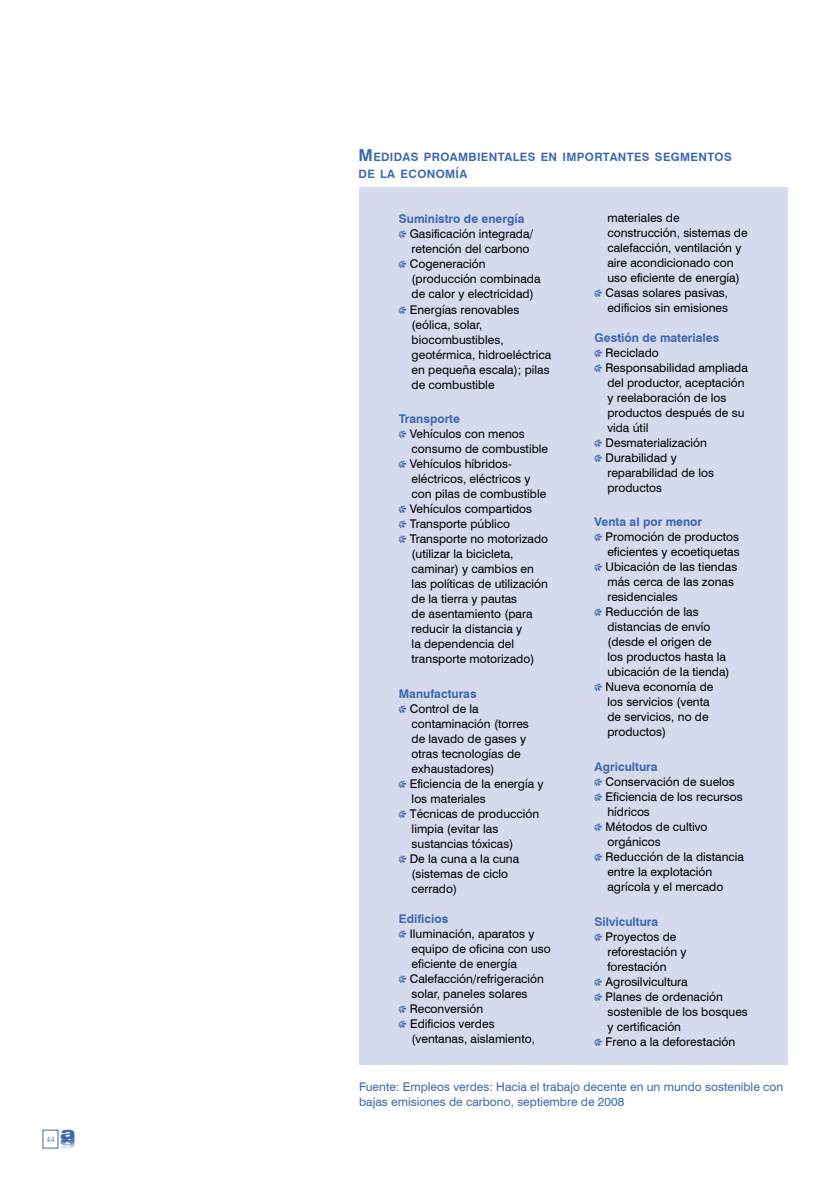
<style>
.page{position:relative;width:830px;height:1191px;background:#fff}
.page>*{position:absolute;margin:0;border:0;box-sizing:border-box;transform-origin:0 0}
.Texto_general{font:12px/15px "Swiss 721 BT";color:#000}
.Texto_general-2{font:700 12px "Swiss 721 BT";color:#3c68ae}
.Texto_general-3{font:12px/15px "Swiss 721 BT";color:#3c68ae}
.Texto_general-4{font:700 11.55px/16.5px "Swiss 721 BT";letter-spacing:.03em;color:#3c68ae}
.t1{font:9px "Garamond";color:#3c68ae}
.s1{font-size:16.5px}
.s2{font-family:"Dingsbums Bats";font-size:7.5px;color:#3c68ae}
</style>
<div class="page">
<svg style="left:61px;top:1129px;width:14px;height:20px"></svg>
<div style="left:359px;top:187px;width:428px;height:877px;background:#d5daed"></div>
<p class="t1" style="left:46px;top:1133px;width:10px">44</p>
<p class="Texto_general-4" style="left:358px;top:149px;width:374px"><span class="s1">M</span>EDIDAS PROAMBIENTALES EN IMPORTANTES SEGMENTOS<br>DE LA ECONOMÍA</p>
<p class="Texto_general-2" style="left:398px;top:212px;width:127px">Suministro de energía</p>
<p class="Texto_general" style="left:411px;top:227px;width:123px;text-indent:-13px"><span class="s2">W</span> Gasificación integrada/ retención del carbono</p>
<p class="Texto_general" style="left:411px;top:257px;width:130px;text-indent:-13px"><span class="s2">W</span> Cogeneración (producción combinada de calor y electricidad)</p>
<p class="Texto_general" style="left:411px;top:302px;width:141px;text-indent:-13px"><span class="s2">W</span> Energías renovables (eólica, solar, biocombustibles, geotérmica, hidroeléctrica en pequeña escala); pilas de combustible</p>
<p class="Texto_general-2" style="left:398px;top:411px;width:63px">Transporte</p>
<p class="Texto_general" style="left:411px;top:426px;width:138px;text-indent:-13px"><span class="s2">W</span> Vehículos con menos consumo de combustible</p>
<p class="Texto_general" style="left:411px;top:456px;width:136px;text-indent:-13px"><span class="s2">W</span> Vehículos híbridos&shy;eléctricos, eléctricos y con pilas de combustible</p>
<p class="Texto_general" style="left:398px;top:501px;width:135px"><span class="s2">W</span> Vehículos compartidos</p>
<p class="Texto_general" style="left:398px;top:516px;width:113px"><span class="s2">W</span> Transporte público</p>
<p class="Texto_general" style="left:411px;top:531px;width:138px;text-indent:-13px"><span class="s2">W</span> Transporte no motorizado (utilizar la bicicleta, caminar) y cambios en las políticas de utilización de la tierra y pautas<br>de asentamiento (para reducir la distancia y<br>la dependencia del transporte motorizado)</p>
<p class="Texto_general-2" style="left:398px;top:686px;width:79px">Manufacturas</p>
<p class="Texto_general" style="left:411px;top:701px;width:119px;text-indent:-13px"><span class="s2">W</span> Control de la contaminación (torres de lavado de gases y otras tecnologías de exhaustadores)</p>
<p class="Texto_general" style="left:411px;top:776px;width:133px;text-indent:-13px"><span class="s2">W</span> Eficiencia de la energía y los materiales</p>
<p class="Texto_general" style="left:411px;top:806px;width:129px;text-indent:-13px"><span class="s2">W</span> Técnicas de producción limpia (evitar las sustancias tóxicas)</p>
<p class="Texto_general" style="left:411px;top:851px;width:109px;text-indent:-13px"><span class="s2">W</span> De la cuna a la cuna (sistemas de ciclo cerrado)</p>
<p class="Texto_general-2" style="left:398px;top:911px;width:51px">Edificios</p>
<p class="Texto_general" style="left:411px;top:926px;width:141px;text-indent:-13px"><span class="s2">W</span> Iluminación, aparatos y equipo de oficina con uso eficiente de energía</p>
<p class="Texto_general" style="left:398px;top:971px;width:146px;text-align:center"><span class="s2">W</span> Calefacción/refrigeración solar, paneles solares</p>
<p class="Texto_general" style="left:398px;top:1001px;width:86px"><span class="s2">W</span> Reconversión</p>
<p class="Texto_general" style="left:411px;top:1016px;width:125px;text-indent:-13px"><span class="s2">W</span> Edificios verdes (ventanas, aislamiento,</p>
<p class="Texto_general" style="left:607px;top:210px;width:142px">materiales de construcción, sistemas de calefacción, ventilación y aire acondicionado con uso eficiente de energía)</p>
<p class="Texto_general" style="left:594px;top:285px;width:135px;text-align:right"><span class="s2">W</span> Casas solares pasivas, edificios sin emisiones</p>
<p class="Texto_general-2" style="left:594px;top:330px;width:126px">Gestión de materiales</p>
<p class="Texto_general" style="left:594px;top:345px;width:66px"><span class="s2">W</span> Reciclado</p>
<p class="Texto_general" style="left:607px;top:360px;width:142px;text-indent:-13px"><span class="s2">W</span> Responsabilidad ampliada del productor, aceptación y reelaboración de los productos después de su vida útil</p>
<p class="Texto_general" style="left:594px;top:435px;width:114px"><span class="s2">W</span> Desmaterialización</p>
<p class="Texto_general" style="left:607px;top:450px;width:108px;text-indent:-13px"><span class="s2">W</span> Durabilidad y reparabilidad de los productos</p>
<p class="Texto_general-2" style="left:594px;top:515px;width:109px">Venta al por menor</p>
<p class="Texto_general" style="left:594px;top:529px;width:146px;text-align:right"><span class="s2">W</span> Promoción de productos eficientes y ecoetiquetas</p>
<p class="Texto_general" style="left:607px;top:559px;width:131px;text-indent:-13px"><span class="s2">W</span> Ubicación de las tiendas más cerca de las zonas residenciales</p>
<p class="Texto_general" style="left:607px;top:604px;width:124px;text-indent:-13px"><span class="s2">W</span> Reducción de las distancias de envío (desde el origen de los productos hasta la ubicación de la tienda)</p>
<p class="Texto_general" style="left:607px;top:679px;width:107px;text-indent:-13px"><span class="s2">W</span> Nueva economía de los servicios (venta de servicios, no de productos)</p>
<p class="Texto_general-2" style="left:594px;top:759px;width:64px">Agricultura</p>
<p class="Texto_general" style="left:594px;top:774px;width:142px"><span class="s2">W</span> Conservación de suelos</p>
<p class="Texto_general" style="left:607px;top:789px;width:137px;text-indent:-13px"><span class="s2">W</span> Eficiencia de los recursos hídricos</p>
<p class="Texto_general" style="left:607px;top:819px;width:102px;text-indent:-13px"><span class="s2">W</span> Métodos de cultivo orgánicos</p>
<p class="Texto_general" style="left:607px;top:849px;width:138px;text-indent:-13px"><span class="s2">W</span> Reducción de la distancia entre la explotación agrícola y el mercado</p>
<p class="Texto_general-2" style="left:594px;top:914px;width:65px">Silvicultura</p>
<p class="Texto_general" style="left:607px;top:928px;width:81px;text-indent:-13px"><span class="s2">W</span> Proyectos de reforestación y forestación</p>
<p class="Texto_general" style="left:594px;top:973px;width:94px"><span class="s2">W</span> Agrosilvicultura</p>
<p class="Texto_general" style="left:607px;top:988px;width:142px;text-indent:-13px"><span class="s2">W</span> Planes de ordenación sostenible de los bosques y certificación</p>
<p class="Texto_general" style="left:594px;top:1033px;width:142px"><span class="s2">W</span> Freno a la deforestación</p>
<p class="Texto_general-3" style="left:359px;top:1079px;width:425px">Fuente: Empleos verdes: Hacia el trabajo decente en un mundo sostenible con bajas emisiones de carbono, septiembre de 2008</p>
</div>
